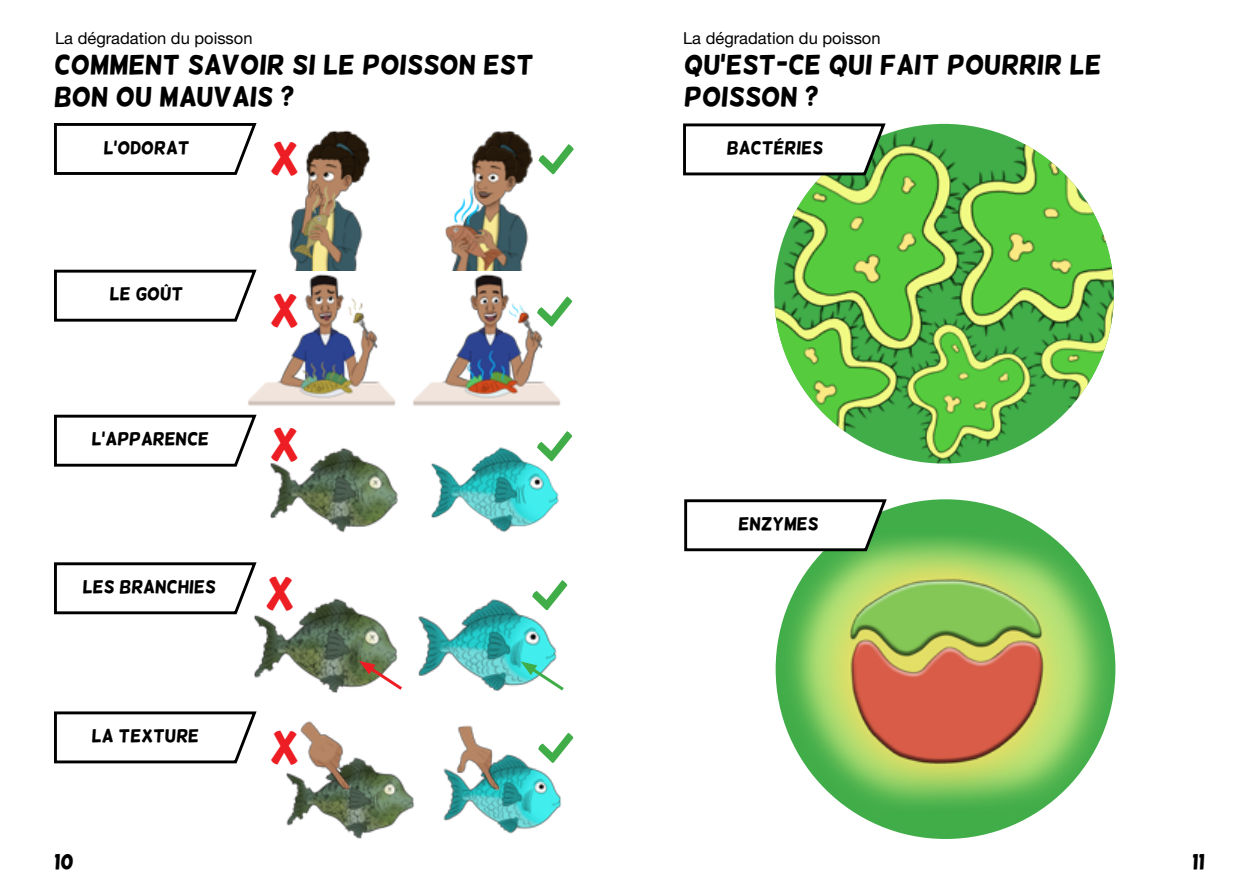
<style>
.page{position:relative;width:1259px;height:893px;background:#fff}
.page>*{position:absolute;margin:0;border:0;box-sizing:border-box;transform-origin:0 0}
.t1{font:45px "Helsinki";color:#ed1d24}
.t2{font:27px/32.4px "Helsinki";color:#000}
.t3{font:21px "Helsinki";color:#000}
.t4{font:18px "Helsinki";color:#000}
.t5{font:16.5px "Helvetica Neue LT 55 Rm";color:#000}
</style>
<div class="page">
<svg style="left:54px;top:123px;width:192px;height:52px"></svg>
<svg style="left:54px;top:414px;width:203px;height:53px"></svg>
<svg style="left:54px;top:562px;width:203px;height:53px"></svg>
<svg style="left:54px;top:711px;width:203px;height:53px"></svg>
<svg style="left:54px;top:269px;width:192px;height:53px"></svg>
<img style="left:246px;top:123px;width:124px;height:147px">
<img style="left:253px;top:423px;width:306px;height:110px">
<img style="left:249px;top:577px;width:149px;height:116px">
<img style="left:418px;top:599px;width:139px;height:92px">
<img style="left:244px;top:270px;width:152px;height:145px">
<img style="left:413px;top:270px;width:148px;height:136px">
<img style="left:445px;top:130px;width:88px;height:140px">
<img style="left:286px;top:773px;width:129px;height:66px">
<img style="left:443px;top:770px;width:119px;height:64px">
<img style="left:286px;top:721px;width:101px;height:79px">
<img style="left:443px;top:725px;width:97px;height:75px">
<svg style="left:359px;top:661px;width:43px;height:32px"></svg>
<svg style="left:520px;top:661px;width:44px;height:30px"></svg>
<img style="left:774px;top:124px;width:340px;height:340px;border-radius:170px">
<div style="left:775px;top:499px;width:340px;height:340px;background:#41ad49;border-radius:50%"></div>
<img style="left:775px;top:512px;width:340px;height:311px">
<svg style="left:683px;top:123px;width:204px;height:54px"></svg>
<svg style="left:684px;top:499px;width:205px;height:54px"></svg>
<svg style="left:535px;top:287px;width:26px;height:40px"></svg>
<svg style="left:535px;top:423px;width:24px;height:39px"></svg>
<svg style="left:530px;top:599px;width:27px;height:12px"></svg>
<svg style="left:536px;top:725px;width:4px;height:38px"></svg>
<p class="t5" style="left:55px;top:28px;width:199px">La dégradation du poisson</p>
<p class="t2" style="left:54px;top:48px;width:481px">COMMENT SAVOIR SI LE POISSON EST<br>BON OU MAUVAIS ?</p>
<p class="t4" style="left:104px;top:137px;width:87px">L’ODORAT</p>
<h1 class="t1" style="left:270px;top:133px;width:30px">X</h1>
<p class="t4" style="left:110px;top:284px;width:75px">LE GOÛT</p>
<h1 class="t1" style="left:270px;top:285px;width:30px">X</h1>
<p class="t4" style="left:92px;top:429px;width:119px">L’APPARENCE</p>
<h1 class="t1" style="left:270px;top:419px;width:30px">X</h1>
<p class="t4" style="left:83px;top:577px;width:135px">LES BRANCHIES</p>
<h1 class="t1" style="left:265px;top:568px;width:30px">X</h1>
<p class="t4" style="left:92px;top:726px;width:109px">LA TEXTURE</p>
<h1 class="t1" style="left:270px;top:722px;width:30px">X</h1>
<p class="t5" style="left:683px;top:28px;width:199px">La dégradation du poisson</p>
<p class="t2" style="left:684px;top:48px;width:419px">QU’EST-CE QUI FAIT POURRIR LE<br>POISSON ?</p>
<p class="t4" style="left:727px;top:138px;width:98px">BACTÉRIES</p>
<p class="t4" style="left:738px;top:514px;width:82px">ENZYMES</p>
<p class="t3" style="left:54px;top:850px;width:21px">10</p>
<p class="t3" style="left:1192px;top:850px;width:14px">11</p>
</div>
